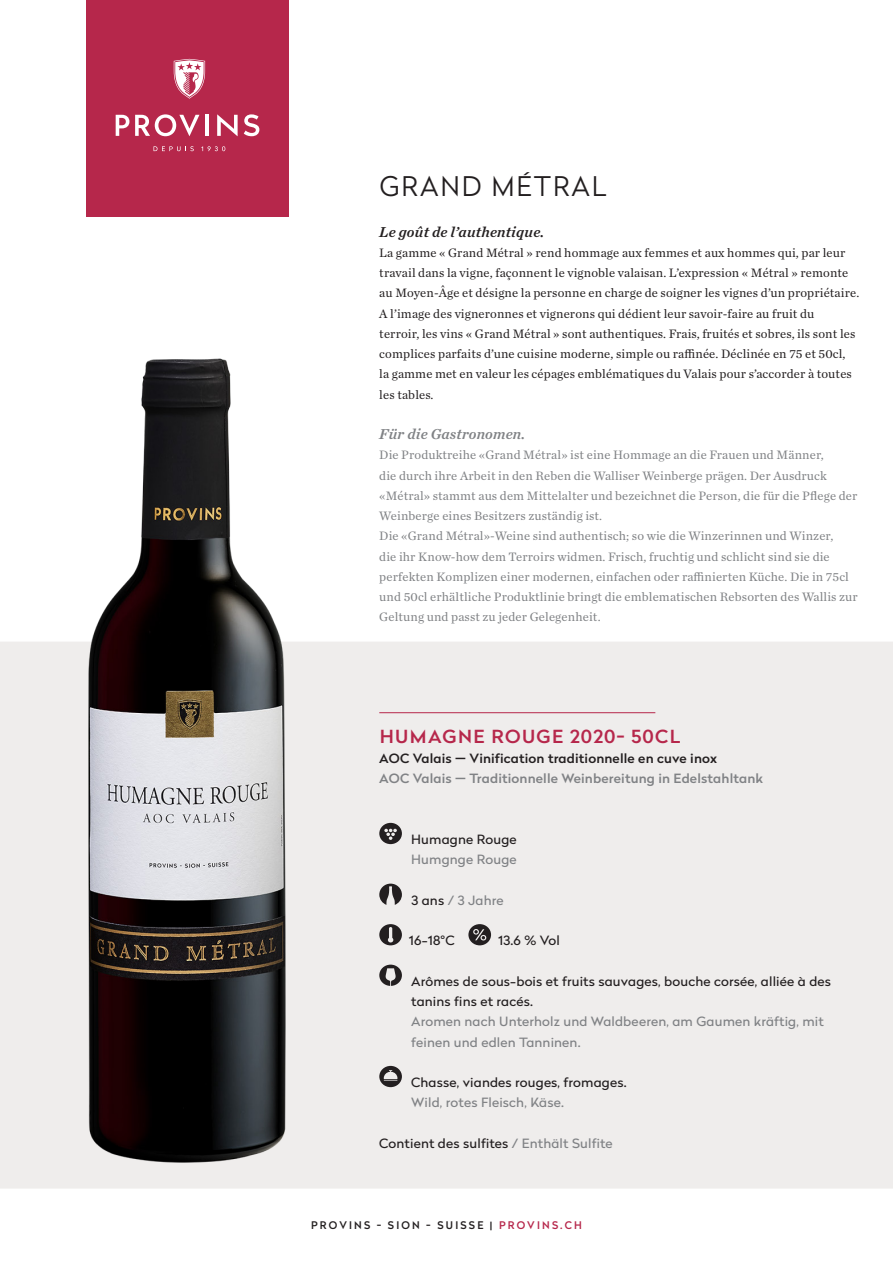
<style>
.page{position:relative;width:893px;height:1263px;background:#fff}
.page>*{position:absolute;margin:0;border:0;box-sizing:border-box;transform-origin:0 0}
.t1{font:300 27px "Radikal";letter-spacing:.07em;color:#231f20}
.t2{font:500 18px "Radikal";letter-spacing:.07em;color:#b6274b;scale:1.06 1}
.t3{font:italic 15px "Chronicle Text G1 Semi";letter-spacing:.01em;color:#231f20}
.t4{font:italic 15px "Chronicle Text G1 Semi";letter-spacing:.01em;color:#808285}
.t5{font:12.75px/20.2px "Chronicle Text G1";letter-spacing:.01em;color:#808285}
.t6{font:12.75px/20.2px "Chronicle Text G1";letter-spacing:.01em;color:#231f20}
.t7{font:12.75px/20.2px "Radikal";letter-spacing:.01em;color:#231f20;scale:1.06 1}
.t8{font:12.75px/20.2px "Radikal";letter-spacing:.01em;color:#808285;scale:1.06 1}
.t9{font:500 12.75px "Radikal";letter-spacing:.01em;color:#808285;scale:1.06 1}
.t10{font:500 12.75px "Radikal";letter-spacing:.01em;color:#231f20;scale:1.06 1}
.t11{font:500 10.5px "Radikal";letter-spacing:.21em;color:#231f20}
.s1{color:#231f20}
.s2{color:#808285}
.s3{color:#b6274b}
</style>
<div class="page">
<div style="left:0;top:642px;width:893px;height:546px;background:#efedec"></div>
<img style="left:86px;top:358px;width:200px;height:805px">
<div style="left:86px;top:0;width:203px;height:216px;background:#b6274b"></div>
<svg style="left:174px;top:59px;width:31px;height:40px"></svg>
<svg style="left:116px;top:115px;width:13px;height:21px"></svg>
<svg style="left:135px;top:114px;width:64px;height:22px"></svg>
<hr style="left:206px;top:115px;width:3px;height:21px;background:#fff">
<svg style="left:244px;top:114px;width:15px;height:22px"></svg>
<svg style="left:154px;top:146px;width:40px;height:5px"></svg>
<svg style="left:201px;top:146px;width:24px;height:5px"></svg>
<svg style="left:217px;top:114px;width:21px;height:22px"></svg>
<hr style="left:379px;top:712px;width:276px;height:1px;background:#b6274b">
<svg style="left:379px;top:823px;width:23px;height:21px"></svg>
<svg style="left:379px;top:884px;width:23px;height:21px"></svg>
<svg style="left:379px;top:924px;width:23px;height:21px"></svg>
<svg style="left:468px;top:924px;width:23px;height:21px"></svg>
<svg style="left:379px;top:965px;width:23px;height:21px"></svg>
<svg style="left:379px;top:1066px;width:23px;height:21px"></svg>
<h1 class="t1" style="left:380px;top:167px;width:228px">GRAND MÉTRAL</h1>
<p class="t3" style="left:379px;top:220px;width:167px">Le goût de l’authentique.</p>
<p class="t6" style="left:379px;top:242px;width:481px">La gamme « Grand Métral » rend hommage aux femmes et aux hommes qui, par leur travail dans la vigne, façonnent le vignoble valaisan. L’expression « Métral » remonte au Moyen-Âge et désigne la personne en charge de soigner les vignes d’un propriétaire.<br>A l’image des vigneronnes et vignerons qui dédient leur savoir-faire au fruit du<br>terroir, les vins « Grand Métral » sont authentiques. Frais, fruités et sobres, ils sont les complices parfaits d’une cuisine moderne, simple ou raffinée. Déclinée en 75 et 50cl,<br>la gamme met en valeur les cépages emblématiques du Valais pour s’accorder à toutes les tables.</p>
<p class="t4" style="left:379px;top:422px;width:148px">Für die Gastronomen.</p>
<p class="t5" style="left:379px;top:444px;width:480px">Die Produktreihe «Grand Métral» ist eine Hommage an die Frauen und Männer,<br>die durch ihre Arbeit in den Reben die Walliser Weinberge prägen. Der Ausdruck «Métral» stammt aus dem Mittelalter und bezeichnet die Person, die für die Pflege der Weinberge eines Besitzers zuständig ist.<br>Die «Grand Métral»-Weine sind authentisch; so wie die Winzerinnen und Winzer,<br>die ihr Know-how dem Terroirs widmen. Frisch, fruchtig und schlicht sind sie die perfekten Komplizen einer modernen, einfachen oder raffinierten Küche. Die in 75cl und 50cl erhältliche Produktlinie bringt die emblematischen Rebsorten des Wallis zur Geltung und passt zu jeder Gelegenheit.</p>
<h2 class="t2" style="left:380px;top:723px;width:285px">HUMAGNE ROUGE 2020- 50CL</h2>
<p class="t10" style="left:379px;top:749px;width:320px">AOC Valais — Vinification traditionnelle en cuve inox</p>
<p class="t9" style="left:379px;top:769px;width:364px">AOC Valais — Traditionnelle Weinbereitung in Edelstahltank</p>
<p class="t7" style="left:411px;top:829px;width:101px">Humagne Rouge</p>
<p class="t8" style="left:411px;top:849px;width:101px">Humgnge Rouge</p>
<p class="t8" style="left:411px;top:890px;width:89px"><span class="s1">3 ans</span> / 3 Jahre</p>
<p class="t7" style="left:409px;top:930px;width:45px">16-18°C</p>
<p class="t7" style="left:498px;top:930px;width:60px">13.6 % Vol</p>
<p class="t7" style="left:411px;top:971px;width:398px">Arômes de sous-bois et fruits sauvages, bouche corsée, alliée à des tanins fins et racés.</p>
<p class="t8" style="left:411px;top:1011px;width:391px">Aromen nach Unterholz und Waldbeeren, am Gaumen kräftig, mit feinen und edlen Tanninen.</p>
<p class="t7" style="left:411px;top:1072px;width:205px">Chasse, viandes rouges, fromages.</p>
<p class="t8" style="left:411px;top:1092px;width:146px">Wild, rotes Fleisch, Käse.</p>
<p class="t7" style="left:379px;top:1133px;width:222px">Contient des sulfites <span class="s2">/ Enthält Sulfite</span></p>
<p class="t11" style="left:311px;top:1217px;width:272px">PROVINS - SION - SUISSE | <span class="s3">PROVINS.CH</span></p>
</div>
